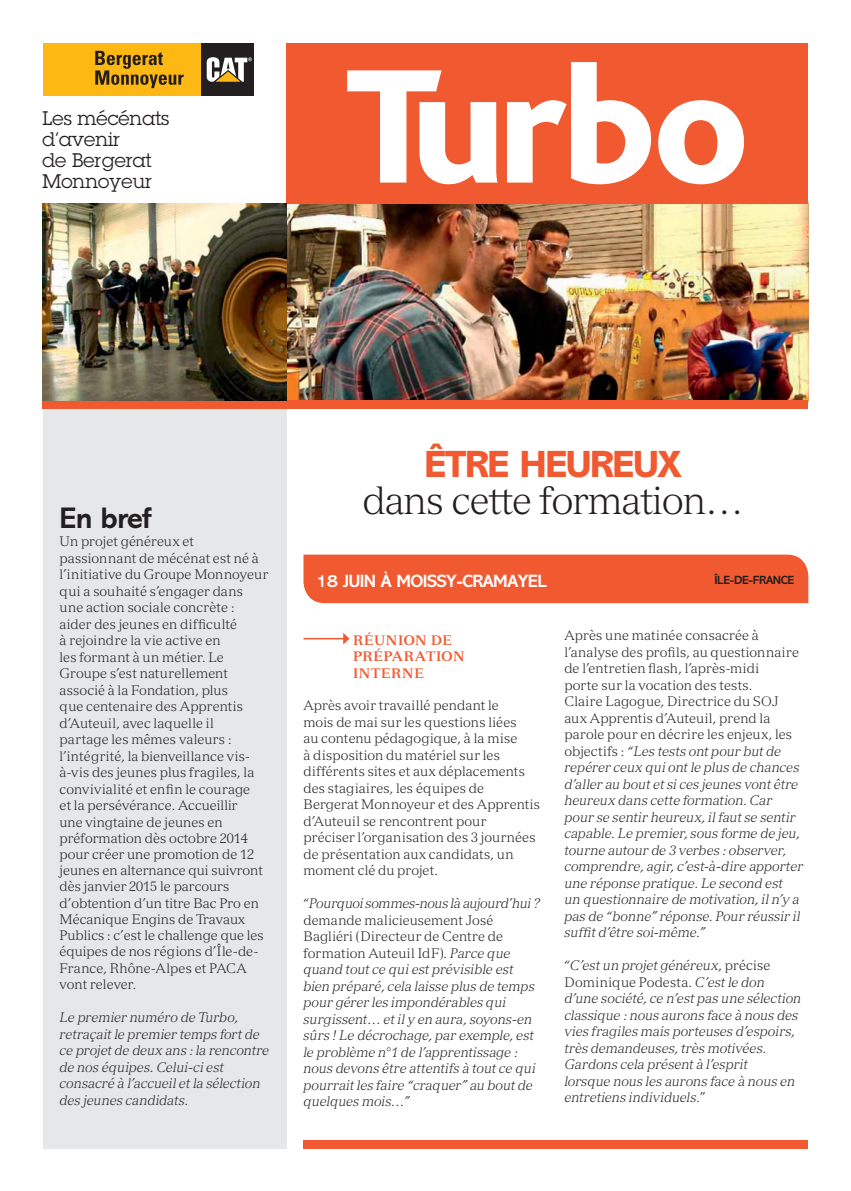
<style>
.page{position:relative;width:851px;height:1191px;background:#fff}
.page>*{position:absolute;margin:0;border:0;box-sizing:border-box;transform-origin:0 0}
.t1{font:800 170.25px "Bliss";letter-spacing:-.03em;color:#fff}
.t2{font:300 38.55px "Versailles LT Std";letter-spacing:-.03em;color:#231f20}
.t3{font:800 38.25px "Abadi MT Std";letter-spacing:-.03em;color:#f15a30}
.t4{font:700 30px "Abadi MT Std";letter-spacing:-.03em;color:#231f20}
.t5{font:19.2px/21.1px "Lubalin Graph Std";color:#231f20}
.t6{font:700 18px "Abadi MT Std";letter-spacing:-.03em;color:#fff}
.t7{font:italic 300 13.5px/16.5px "Versailles LT Std";color:#231f20}
.t8{font:300 13.5px/16.4px "Versailles LT Std";color:#231f20}
.t9{font:700 13.5px/16.5px "Versailles LT Std";letter-spacing:.035em;color:#f15a30}
.t10{font:700 12px "Abadi MT Std";letter-spacing:-.03em;color:#231f20}
.s1{font-style:normal}
</style>
<div class="page">
<div style="left:43px;top:400px;width:243px;height:748px;background:#e6e7e8"></div>
<img style="left:286px;top:203px;width:522px;height:197px">
<div style="left:286px;top:43px;width:522px;height:160px;background:#f15a30"></div>
<div style="left:43px;top:400px;width:765px;height:9px;background:#f15a30"></div>
<div style="left:303px;top:1140px;width:505px;height:8px;background:#f15a30"></div>
<svg style="left:253px;top:43px;width:1px;height:53px"></svg>
<div style="left:43px;top:43px;width:210px;height:53px;background:#fdb813"></div>
<div style="left:201px;top:43px;width:52px;height:53px;background:#231f20"></div>
<svg style="left:207px;top:57px;width:45px;height:25px"></svg>
<svg style="left:95px;top:51px;width:89px;height:37px"></svg>
<img style="left:43px;top:203px;width:243px;height:197px">
<hr style="left:303px;top:638px;width:41px;height:1px;background:#f15a30">
<svg style="left:343px;top:633px;width:6px;height:12px"></svg>
<div style="left:303px;top:555px;width:505px;height:48px;background:#f15a30"></div>
<h3 class="t5" style="left:43px;top:109px;width:128px">Les mécénats d’avenir<br>de Bergerat<br>Monnoyeur</h3>
<h1 class="t1" style="left:345px;top:39px;width:405px">Turbo</h1>
<h3 class="t4" style="left:60px;top:506px;width:93px">En bref</h3>
<p class="t8" style="left:60px;top:535px;width:210px">Un projet généreux et passionnant de mécénat est né à l’initiative du Groupe Monnoyeur qui a souhaité s’engager dans une action sociale concrète : aider des jeunes en difficulté<br>à rejoindre la vie active en<br>les formant à un métier. Le<br>Groupe s’est naturellement associé à la Fondation, plus<br>que centenaire des Apprentis d’Auteuil, avec laquelle il<br>partage les mêmes valeurs : l’intégrité, la bienveillance vis&shy;à-vis des jeunes plus fragiles, la convivialité et enfin le courage<br>et la persévérance. Accueillir<br>une vingtaine de jeunes en préformation dès octobre 2014 pour créer une promotion de 12 jeunes en alternance qui suivront dès janvier 2015 le parcours d’obtention d’un titre Bac Pro en<br>Mécanique Engins de Travaux<br>Publics : c’est le challenge que les équipes de nos régions d’Île-de-<br>France, Rhône-Alpes et PACA vont relever.</p>
<p class="t7" style="left:60px;top:1011px;width:211px">Le premier numéro de Turbo, retraçait le premier temps fort de ce projet de deux ans : la rencontre de nos équipes. Celui-ci est consacré à l’accueil et la sélection des jeunes candidats.</p>
<h3 class="t3" style="left:424px;top:442px;width:259px">ÊTRE HEUREUX</h3>
<h2 class="t2" style="left:362px;top:486px;width:383px">dans cette formation…</h2>
<h3 class="t6" style="left:316px;top:574px;width:233px">18 JUIN À MOISSY-CRAMAYEL</h3>
<p class="t10" style="left:714px;top:575px;width:81px">ÎLE-DE-FRANCE</p>
<p class="t9" style="left:353px;top:633px;width:113px">RÉUNION DE<br>PRÉPARATION<br>INTERNE</p>
<p class="t8" style="left:303px;top:698px;width:238px">Après avoir travaillé pendant le<br>mois de mai sur les questions liées<br>au contenu pédagogique, à la mise<br>à disposition du matériel sur les différents sites et aux déplacements des stagiaires, les équipes de Bergerat Monnoyeur et des Apprentis d’Auteuil se rencontrent pour préciser l’organisation des 3 journées de présentation aux candidats, un moment clé du projet.</p>
<p class="t7" style="left:303px;top:896px;width:238px"><span class="s1">“</span>Pourquoi sommes-nous là aujourd’hui ? <span class="s1">demande malicieusement José Bagliéri (Directeur de Centre de formation Auteuil IdF).</span> Parce que quand tout ce qui est prévisible est bien préparé, cela laisse plus de temps pour gérer les impondérables qui surgissent<span class="s1">…</span> et il y en aura, soyons-en sûrs ! Le décrochage, par exemple, est le problème n°1 de l’apprentissage : nous devons être attentifs à tout ce qui pourrait les faire “craquer” au bout de quelques mois…”</p>
<p class="t7" style="left:564px;top:628px;width:240px"><span class="s1">Après une matinée consacrée à l’analyse des profils, au questionnaire de l’entretien flash, l’après-midi<br>porte sur la vocation des tests.<br>Claire Lagogue, Directrice du SOJ aux Apprentis d’Auteuil, prend la parole pour en décrire les enjeux, les objectifs :</span> “Les tests ont pour but de repérer ceux qui ont le plus de chances d’aller au bout et si ces jeunes vont être heureux dans cette formation. Car pour se sentir heureux, il faut se sentir capable. Le premier, sous forme de jeu, tourne autour de 3 verbes : observer, comprendre, agir, c’est-à-dire apporter une réponse pratique. Le second est<br>un questionnaire de motivation, il n’y a pas de “bonne” réponse. Pour réussir il suffit d’être soi-même.”</p>
<p class="t7" style="left:564px;top:958px;width:238px"><span class="s1">“</span>C’est un projet généreux<span class="s1">, précise Dominique Podesta.</span> C’est le don d’une société, ce n’est pas une sélection classique : nous aurons face à nous des vies fragiles mais porteuses d’espoirs, très demandeuses, très motivées.<br>Gardons cela présent à l’esprit<br>lorsque nous les aurons face à nous en entretiens individuels.<span class="s1">”</span></p>
</div>
